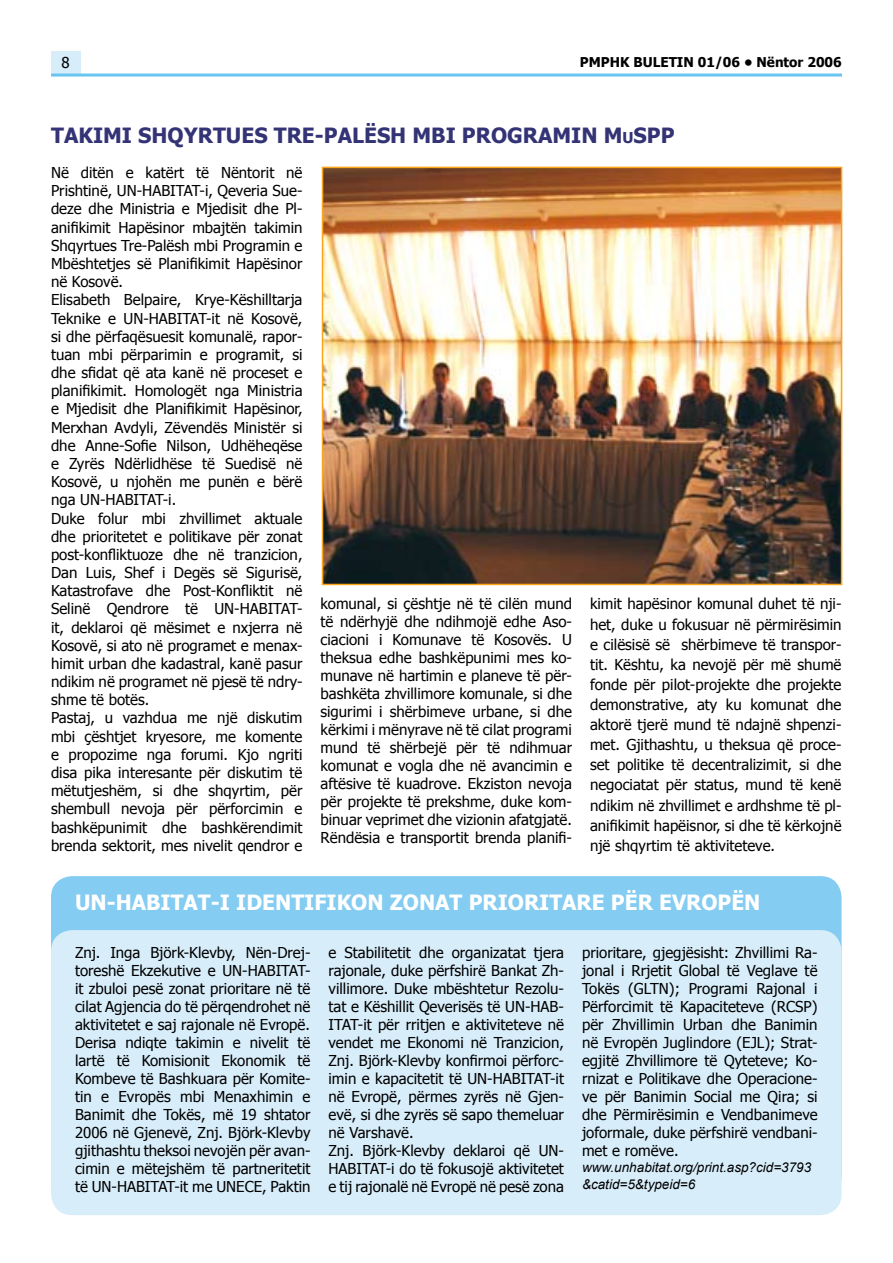
<style>
.page{position:relative;width:893px;height:1263px;background:#fff}
.page>*{position:absolute;margin:0;border:0;box-sizing:border-box;transform-origin:0 0}
.t1{font:700 21px "Tahoma";color:#fff}
.t2{font:700 21px "Tahoma";color:#333376}
.t3{font:15px/18px "Tahoma";color:#000;text-align:justify}
.t4{font:italic 13.5px/16.2px "Arial";color:#000}
.t5{font:700 13.5px "Tahoma";color:#000}
.s1{font-size:15px}
</style>
<div class="page">
<div style="left:51px;top:51px;width:30px;height:24px;background:#d8edfa"></div>
<hr style="left:51px;top:74px;width:791px;height:3px;background:#67c5f0">
<div style="left:51px;top:876px;width:791px;height:320px;background:#84ccf1;border-radius:21px"></div>
<div style="left:51px;top:930px;width:791px;height:285px;background:#d8edfa;border-radius:21px"></div>
<img style="left:325px;top:170px;width:514px;height:412px">
<div style="left:322px;top:167px;width:520px;height:418px;border:2px solid #faa61a"></div>
<p class="t5" style="left:580px;top:53px;width:64px">PMPHK BUL</p>
<p class="t5" style="left:660px;top:53px;width:183px">ETI N 01/06 • NËNTOR 2006</p>
<h1 class="t2" style="left:51px;top:121px;width:28px">TAKIMI</h1>
<h1 class="t2" style="left:138px;top:121px;width:90px">SHQYRTUES</h1>
<h1 class="t2" style="left:274px;top:121px;width:154px">TRE-PALËSH MBI</h1>
<h1 class="t2" style="left:462px;top:121px;width:92px">PROG RAMIN</h1>
<h1 class="t2" style="left:604px;top:121px;width:72px">M<span class="s1">U</span>SPP</h1>
<p class="t3" style="left:51px;top:163px;width:253px;text-align:left">Në ditën e katërt të Nëntorit në Prishtinë, UN-HABITAT-i, Qeveria Sue&shy;deze dhe Ministria e Mjedisit dhe Pl&shy;anifikimit Hapësinor mbajtën takimin Shqyrtues Tre-Palësh mbi Programin e Mbështetjes së Planifikimit Hapësinor në Kosovë.<br>Elisabeth Belpaire, Krye-Këshilltarja Teknike e UN-HABITAT-it në Kosovë, si dhe përfaqësuesit komunalë, rapor&shy;tuan mbi përparimin e programit, si dhe sfidat që ata kanë në proceset e planifikimit. Homologët nga Ministria e Mjedisit dhe Planifikimit Hapësinor, Merxhan Avdyli, Zëvendës Ministër si dhe Anne-Sofie Nilson, Udhëheqëse e Zyrës Ndërlidhëse të Suedisë në Kosovë, u njohën me punën e bërë nga UN-HABITAT-i.<br>Duke folur mbi zhvillimet aktuale dhe prioritetet e politikave për zonat post-konfliktuoze dhe në tranzicion, Dan Luis, Shef i Degës së Sigurisë, Katastrofave dhe Post-Konfliktit në Selinë Qendrore të UN-HABITAT&shy;it, deklaroi që mësimet e nxjerra në Kosovë, si ato në programet e menax&shy;himit urban dhe kadastral, kanë pasur ndikim në programet në pjesë të ndry&shy;shme të botës.<br>Pastaj, u vazhdua me një diskutim mbi çështjet kryesore, me komente e propozime nga forumi. Kjo ngriti disa pika interesante për diskutim të mëtutjeshëm, si dhe shqyrtim, për shembull nevoja për përforcimin e bashkëpunimit dhe bashkërendimit brenda sektorit, mes nivelit qendror e</p>
<p class="t3" style="left:321px;top:594px;width:253px">komunal, si çështje në të cilën mund të ndërhyjë dhe ndihmojë edhe Aso&shy;ciacioni i Komunave të Kosovës. U theksua edhe bashkëpunimi mes ko&shy;munave në hartimin e planeve të për&shy;bashkëta zhvillimore komunale, si dhe sigurimi i shërbimeve urbane, si dhe kërkimi i mënyrave në të cilat programi mund të shërbejë për të ndihmuar komunat e vogla dhe në avancimin e aftësive të kuadrove. Ekziston nevoja për projekte të prekshme, duke kom&shy;binuar veprimet dhe vizionin afatgjatë.<br>Rëndësia e transportit brenda planifi-</p>
<p class="t3" style="left:590px;top:593px;width:253px;line-height:20.1px">kimit hapësinor komunal duhet të nji&shy;het, duke u fokusuar në përmirësimin e cilësisë së shërbimeve të transpor&shy;tit. Kështu, ka nevojë për më shumë fonde për pilot-projekte dhe projekte demonstrative, aty ku komunat dhe aktorë tjerë mund të ndajnë shpenzi&shy;met. Gjithashtu, u theksua që proce&shy;set politike të decentralizimit, si dhe negociatat për status, mund të kenë ndikim në zhvillimet e ardhshme të pl&shy;anifikimit hapëisnor, si dhe të kërkojnë një shqyrtim të aktiviteteve.</p>
<h1 class="t1" style="left:75px;top:888px;width:202px">UN-HABITAT-I I DENTIFIKON</h1>
<h1 class="t1" style="left:390px;top:888px;width:16px">ZONAT</h1>
<h1 class="t1" style="left:469px;top:888px;width:290px">PRIORITARE PËR EVROPËN</h1>
<p class="t3" style="left:75px;top:943px;width:237px">Znj. Inga Björk-Klevby, Nën-Drej&shy;toreshë Ekzekutive e UN-HABITAT&shy;it zbuloi pesë zonat prioritare në të cilat Agjencia do të përqendrohet në aktivitetet e saj rajonale në Evropë.<br>Derisa ndiqte takimin e nivelit të lartë të Komisionit Ekonomik të Kombeve të Bashkuara për Komite&shy;tin e Evropës mbi Menaxhimin e Banimit dhe Tokës, më 19 shtator 2006 në Gjenevë, Znj. Björk-Klevby gjithashtu theksoi nevojën për avan&shy;cimin e mëtejshëm të partneritetit të UN-HABITAT-it me UNECE, Paktin</p>
<p class="t3" style="left:328px;top:943px;width:237px;text-align:left">e Stabilitetit dhe organizatat tjera rajonale, duke përfshirë Bankat Zh&shy;villimore. Duke mbështetur Rezolu&shy;tat e Këshillit Qeverisës të UN-HAB-ITAT-it për rritjen e aktiviteteve në vendet me Ekonomi në Tranzicion, Znj. Björk-Klevby konfirmoi përforc&shy;imin e kapacitetit të UN-HABITAT-it në Evropë, përmes zyrës në Gjen&shy;evë, si dhe zyrës së sapo themeluar në Varshavë.<br>Znj. Björk-Klevby deklaroi që UN-HABITAT-i do të fokusojë aktivitetet e tij rajonalë në Evropë në pesë zona</p>
<p class="t3" style="left:582px;top:943px;width:237px">prioritare, gjegjësisht: Zhvillimi Ra&shy;jonal i Rrjetit Global të Veglave të Tokës (GLTN); Programi Rajonal i Përforcimit të Kapaciteteve (RCSP) për Zhvillimin Urban dhe Banimin në Evropën Juglindore (EJL); Strat&shy;egjitë Zhvillimore të Qyteteve; Ko&shy;rnizat e Politikave dhe Operacione&shy;ve për Banimin Social me Qira; si dhe Përmirësimin e Vendbanimeve joformale, duke përfshirë vendbani&shy;met e romëve.</p>
<p class="t4" style="left:582px;top:1160px;width:231px">www.unhabitat.org/print.asp?cid=3793 &amp;catid=5&amp;typeid=6</p>
</div>
